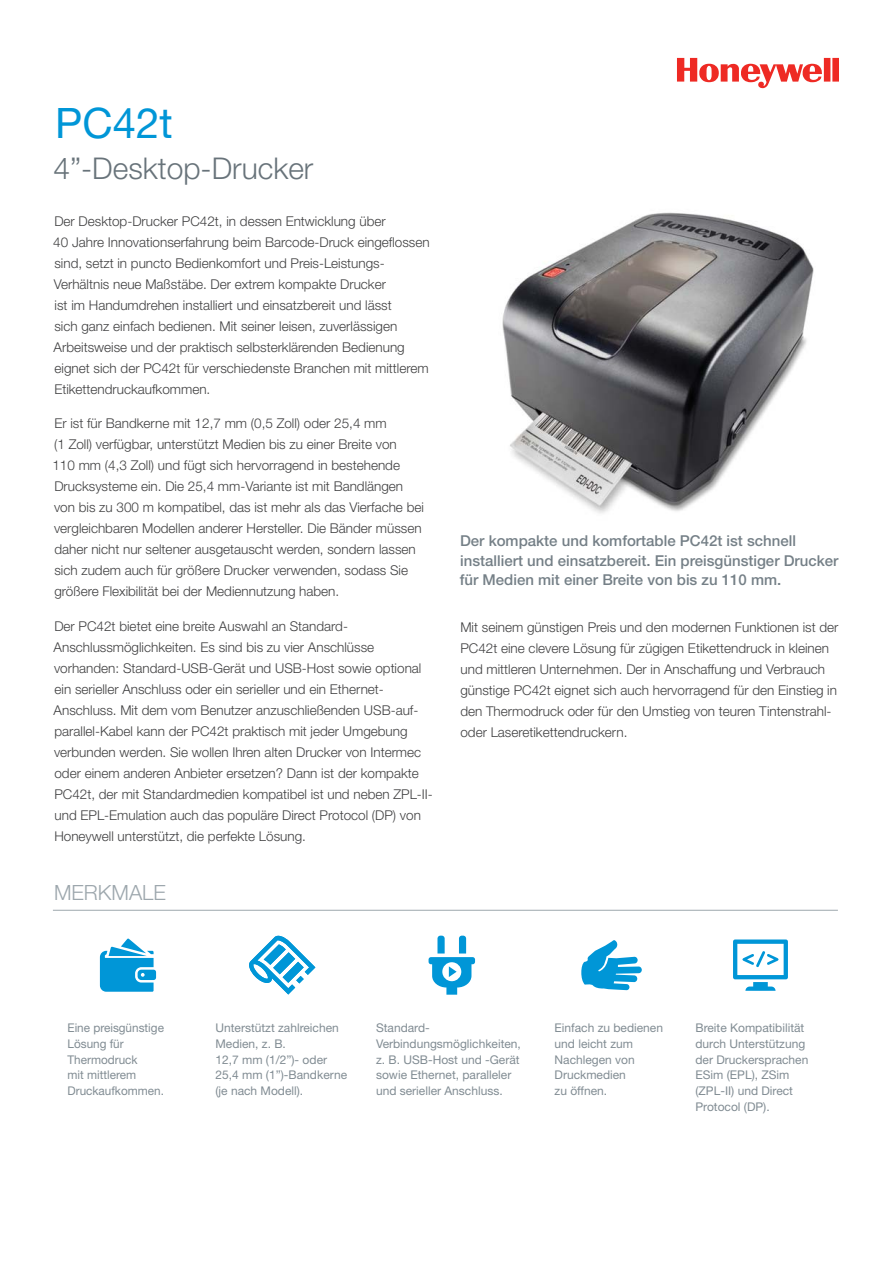
<style>
.page{position:relative;width:893px;height:1263px;background:#fff}
.page>*{position:absolute;margin:0;border:0;box-sizing:border-box;transform-origin:0 0}
.t1{font:42px "Helvetica Neue LT Std";color:#0096d7}
.t2{font:300 30px "Helvetica Neue LT Std";color:#68737a}
.t3{font:300 21px "Helvetica Neue LT Std";color:#9da7ad}
.t4{font:500 15px/19.5px "Helvetica Neue LT Std";color:#758087}
.t5{font:300 13.5px/21px "Helvetica Neue LT Std";color:#404041}
.t6{font:12px/15.8px "Helvetica Neue LT Std";color:#818c93}
</style>
<div class="page">
<svg style="left:677px;top:58px;width:162px;height:30px"></svg>
<img style="left:502px;top:212px;width:312px;height:301px">
<hr style="left:53px;top:910px;width:785px;height:1px;background:#9da7ad">
<svg style="left:100px;top:938px;width:56px;height:54px"></svg>
<svg style="left:249px;top:935px;width:66px;height:59px"></svg>
<svg style="left:429px;top:936px;width:46px;height:59px"></svg>
<svg style="left:581px;top:940px;width:61px;height:50px"></svg>
<svg style="left:733px;top:939px;width:55px;height:52px"></svg>
<h1 class="t1" style="left:55px;top:108px;width:119px">PC42t</h1>
<h2 class="t2" style="left:53px;top:158px;width:262px">4”-Desktop-Drucker</h2>
<p class="t5" style="left:53px;top:212px;width:378px">Der Desktop-Drucker PC42t, in dessen Entwicklung über<br>40 Jahre Innovationserfahrung beim Barcode-Druck eingeflossen sind, setzt in puncto Bedienkomfort und Preis-Leistungs-Verhältnis neue Maßstäbe. Der extrem kompakte Drucker<br>ist im Handumdrehen installiert und einsatzbereit und lässt<br>sich ganz einfach bedienen. Mit seiner leisen, zuverlässigen Arbeitsweise und der praktisch selbsterklärenden Bedienung eignet sich der PC42t für verschiedenste Branchen mit mittlerem Etikettendruckaufkommen.</p>
<p class="t5" style="left:52px;top:415px;width:373px">Er ist für Bandkerne mit 12,7 mm (0,5 Zoll) oder 25,4 mm<br>(1 Zoll) verfügbar, unterstützt Medien bis zu einer Breite von<br>110 mm (4,3 Zoll) und fügt sich hervorragend in bestehende Drucksysteme ein. Die 25,4 mm-Variante ist mit Bandlängen von bis zu 300 m kompatibel, das ist mehr als das Vierfache bei vergleichbaren Modellen anderer Hersteller. Die Bänder müssen daher nicht nur seltener ausgetauscht werden, sondern lassen sich zudem auch für größere Drucker verwenden, sodass Sie größere Flexibilität bei der Mediennutzung haben.</p>
<p class="t5" style="left:54px;top:617px;width:381px">Der PC42t bietet eine breite Auswahl an Standard-Anschlussmöglichkeiten. Es sind bis zu vier Anschlüsse vorhanden: Standard-USB-Gerät und USB-Host sowie optional ein serieller Anschluss oder ein serieller und ein Ethernet-Anschluss. Mit dem vom Benutzer anzuschließenden USB-auf&shy;parallel-Kabel kann der PC42t praktisch mit jeder Umgebung verbunden werden. Sie wollen Ihren alten Drucker von Intermec oder einem anderen Anbieter ersetzen? Dann ist der kompakte PC42t, der mit Standardmedien kompatibel ist und neben ZPL-II&shy;und EPL-Emulation auch das populäre Direct Protocol (DP) von Honeywell unterstützt, die perfekte Lösung.</p>
<p class="t5" style="left:460px;top:618px;width:380px">Mit seinem günstigen Preis und den modernen Funktionen ist der PC42t eine clevere Lösung für zügigen Etikettendruck in kleinen und mittleren Unternehmen. Der in Anschaffung und Verbrauch günstige PC42t eignet sich auch hervorragend für den Einstieg in den Thermodruck oder für den Umstieg von teuren Tintenstrahl&shy;oder Laseretikettendruckern.</p>
<p class="t4" style="left:460px;top:533px;width:380px">Der kompakte und komfortable PC42t ist schnell installiert und einsatzbereit. Ein preisgünstiger Drucker für Medien mit einer Breite von bis zu 110 mm.</p>
<h3 class="t3" style="left:54px;top:885px;width:114px">MERKMALE</h3>
<p class="t6" style="left:68px;top:1021px;width:98px">Eine preisgünstige<br>Lösung für<br>Thermodruck<br>mit mittlerem<br>Druckaufkommen.</p>
<p class="t6" style="left:215px;top:1021px;width:133px">Unterstützt zahlreichen<br>Medien, z. B.<br>12,7 mm (1/2”)- oder<br>25,4 mm (1”)-Bandkerne (je nach Modell).</p>
<p class="t6" style="left:376px;top:1021px;width:146px">Standard-<br>Verbindungsmöglichkeiten, z. B. USB-Host und -Gerät sowie Ethernet, paralleler und serieller Anschluss.</p>
<p class="t6" style="left:555px;top:1021px;width:110px">Einfach zu bedienen und leicht zum<br>Nachlegen von<br>Druckmedien<br>zu öffnen.</p>
<p class="t6" style="left:695px;top:1021px;width:114px">Breite Kompatibilität durch Unterstützung der Druckersprachen<br>ESim (EPL), ZSim (ZPL-II) und Direct<br>Protocol (DP).</p>
</div>
